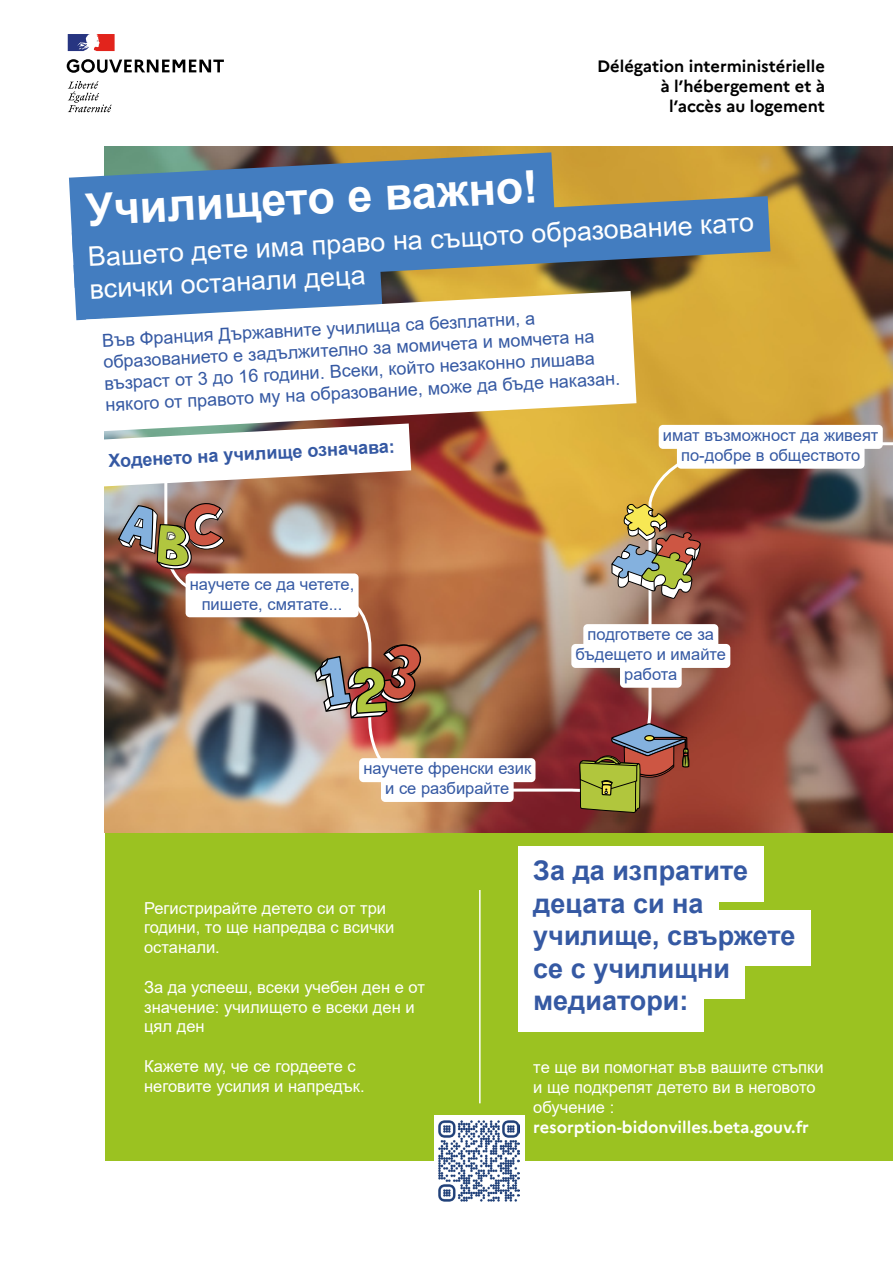
<style>
.page{position:relative;width:893px;height:1263px;background:#fff}
.page>*{position:absolute;margin:0;border:0;box-sizing:border-box;transform-origin:0 0}
.t1{font:700 45px "Arial";color:#fff}
.t2{font:700 27px/32.4px "Arial";color:#3559a3}
.t3{font:27px/32.4px "Arial";color:#fff}
.t4{font:18px/21.6px "Arial";color:#3559a3}
.t5{font:700 18px "Arial";color:#3559a3}
.t6{font:16.5px/19.8px "Arial";color:#fff}
.t7{font:16.5px/19.8px "Arial";color:#3559a3;text-align:center}
.t8{font:700 16.5px/19.8px "Marianne";color:#000;text-align:right}
.t9{font:700 16.5px "Marianne";color:#fff}
</style>
<div class="page">
<div style="left:105px;top:146px;width:788px;height:1015px;background:#9bc221"></div>
<svg style="left:67px;top:59px;width:157px;height:14px"></svg>
<svg style="left:68px;top:81px;width:44px;height:31px"></svg>
<svg style="left:68px;top:34px;width:47px;height:17px"></svg>
<img style="left:105px;top:146px;width:788px;height:686px">
<svg style="left:69px;top:152px;width:486px;height:84px;fill:#437dc0"></svg>
<svg style="left:72px;top:196px;width:698px;height:92px;fill:#437dc0"></svg>
<div style="left:73px;top:249px;width:309px;height:71px;background:#437dc0"></div>
<img style="left:163px;top:441px;width:730px;height:358px">
<div style="left:186px;top:573px;width:173px;height:44px;background:#fff;border-radius:4px"></div>
<img style="left:118px;top:501px;width:106px;height:68px">
<img style="left:314px;top:643px;width:108px;height:77px">
<div style="left:359px;top:758px;width:176px;height:24px;background:#fff;border-radius:4px"></div>
<div style="left:381px;top:778px;width:133px;height:24px;background:#fff;border-radius:4px"></div>
<div style="left:659px;top:425px;width:224px;height:24px;background:#fff;border-radius:4px"></div>
<div style="left:677px;top:445px;width:187px;height:24px;background:#fff;border-radius:4px"></div>
<img style="left:578px;top:503px;width:124px;height:329px">
<div style="left:583px;top:624px;width:135px;height:24px;background:#fff;border-radius:4px"></div>
<div style="left:571px;top:644px;width:159px;height:24px;background:#fff;border-radius:4px"></div>
<div style="left:620px;top:664px;width:62px;height:24px;background:#fff;border-radius:4px"></div>
<div style="left:518px;top:846px;width:245px;height:55px;background:#fff"></div>
<div style="left:518px;top:878px;width:201px;height:55px;background:#fff"></div>
<div style="left:518px;top:911px;width:293px;height:55px;background:#fff"></div>
<div style="left:518px;top:943px;width:227px;height:55px;background:#fff"></div>
<div style="left:518px;top:975px;width:185px;height:57px;background:#fff"></div>
<hr style="left:479px;top:890px;width:2px;height:213px;background:#fff">
<svg style="left:86px;top:291px;width:550px;height:141px;fill:#fff"></svg>
<svg style="left:92px;top:423px;width:319px;height:64px"></svg>
<div style="left:434px;top:1115px;width:90px;height:91px;background:#fff"></div>
<img style="left:439px;top:1120px;width:81px;height:81px">
<p class="t8" style="left:597px;top:56px;width:229px">Délégation interministérielle à l’hébergement et à<br>l’accès au logement</p>
<h1 class="t1" style="left:84px;top:178px;width:455px;rotate:-3deg">Училището е важно!</h1>
<h2 class="t3" style="left:87px;top:241px;width:668px;rotate:-3deg">Вашето дете има право на същото образование като всички останали деца</h2>
<p class="t4" style="left:102px;top:330px;width:517px;rotate:-3deg">Във Франция Държавните училища са безплатни, а образованието е задължително за момичета и момчета на възраст от 3 до 16 години. Всеки, който незаконно лишава някого от правото му на образование, може да бъде наказан.</p>
<p class="t5" style="left:108px;top:448px;width:288px;rotate:-3deg">Ходенето на училище означава:</p>
<p class="t7" style="left:190px;top:574px;width:166px">научете се да четете, пишете, смятате...</p>
<p class="t7" style="left:663px;top:425px;width:217px">имат възможност да живеят по-добре в обществото</p>
<p class="t7" style="left:363px;top:759px;width:169px">научете френски език и се разбирайте</p>
<p class="t7" style="left:576px;top:625px;width:152px">подгответе се за бъдещето и имайте работа</p>
<p class="t6" style="left:144px;top:898px;width:252px">Регистрирайте детето си от три години, то ще напредва с всички останали.</p>
<p class="t6" style="left:144px;top:977px;width:282px">За да успееш, всеки учебен ден е от значение: училището е всеки ден и цял ден</p>
<p class="t6" style="left:144px;top:1056px;width:222px">Кажете му, че се гордеете с неговите усилия и напредък.</p>
<h2 class="t2" style="left:533px;top:855px;width:264px">За да изпратите децата си на училище, свържете се с училищни медиатори:</h2>
<p class="t6" style="left:533px;top:1057px;width:292px">те ще ви помогнат във вашите стъпки и ще подкрепят детето ви в неговото обучение :</p>
<p class="t9" style="left:533px;top:1116px;width:277px">resorption-bidonvilles.beta.gouv.fr</p>
</div>
